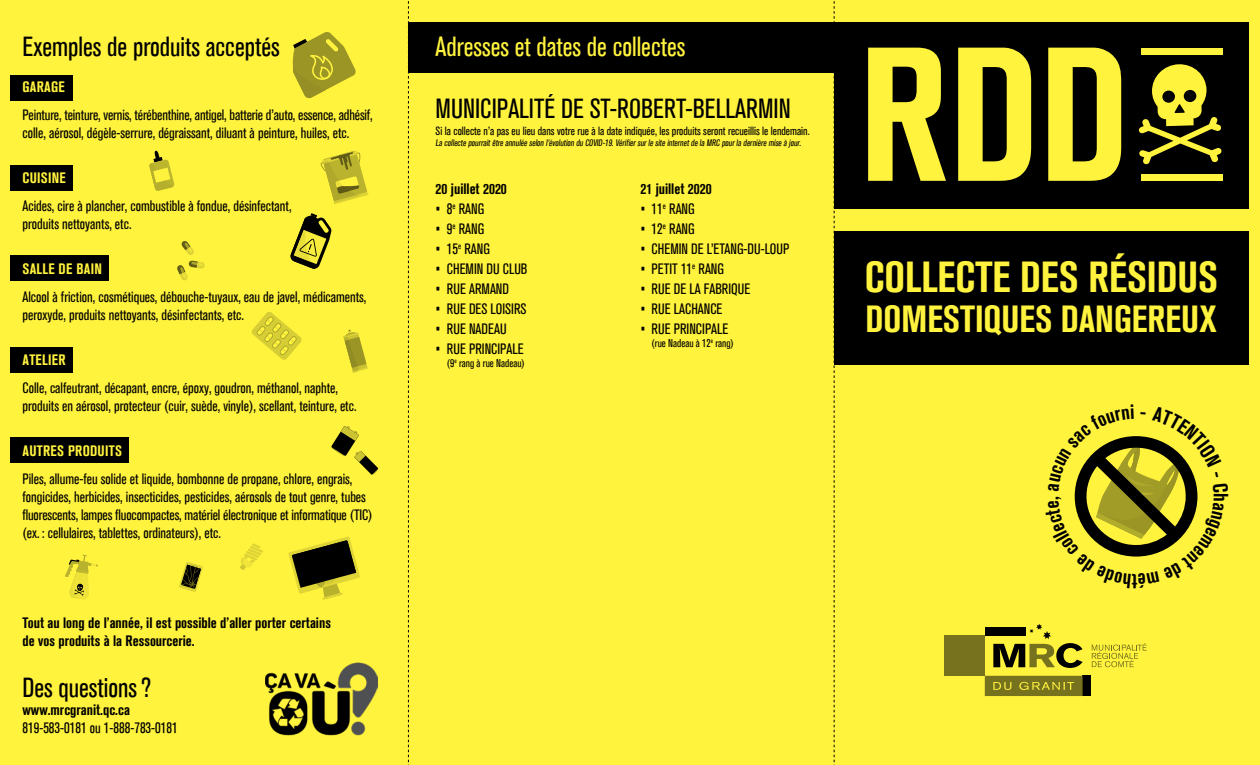
<style>
.page{position:relative;width:1260px;height:765px;background:#fff33e}
.page>*{position:absolute;margin:0;border:0;box-sizing:border-box;transform-origin:0 0}
.t1{font:700 condensed 43.12px "Akzidenz Grotesk BQ";color:#fff33e}
.t2{font:700 condensed 37.5px "Akzidenz Grotesk BQ";color:#fff33e}
.t3{font:condensed 27.5px "Akzidenz Grotesk BQ";color:#000}
.t4{font:condensed 27.5px "Akzidenz Grotesk BQ";color:#fff33e}
.t5{font:700 condensed 20.5px "Akzidenz Grotesk BQ";color:#000}
.t6{font:condensed 15px/18px "Akzidenz Grotesk BQ";color:#000}
.t7{font:700 condensed 15px/18px "Akzidenz Grotesk BQ";color:#000}
.t8{font:700 condensed 15px "Akzidenz Grotesk BQ";letter-spacing:.02em;color:#fff33e}
.t9{font:condensed 11.88px "Akzidenz Grotesk BQ";color:#000}
.t10{font:condensed 11.25px "Akzidenz Grotesk BQ";color:#000}
.t11{font:condensed 9.38px "Akzidenz Grotesk BQ";color:#000}
</style>
<div class="page">
<div style="left:10px;top:438px;width:119px;height:25px;background:#000"></div>
<div style="left:10px;top:347px;width:62px;height:26px;background:#000"></div>
<div style="left:10px;top:255px;width:99px;height:25px;background:#000"></div>
<div style="left:10px;top:165px;width:62px;height:26px;background:#000"></div>
<div style="left:834px;top:231px;width:415px;height:134px;background:#000"></div>
<div style="left:985px;top:627px;width:40px;height:8px;background:#000"></div>
<div style="left:1083px;top:676px;width:8px;height:20px;background:#000"></div>
<svg style="left:985px;top:676px;width:98px;height:20px;background:#827d1f"></svg>
<div style="left:944px;top:635px;width:41px;height:41px;background:#77721d"></div>
<svg style="left:1092px;top:643px;width:55px;height:24px"></svg>
<svg style="left:993px;top:624px;width:90px;height:44px"></svg>
<div style="left:834px;top:22px;width:415px;height:187px;background:#000"></div>
<svg style="left:868px;top:48px;width:253px;height:133px"></svg>
<div style="left:408px;top:22px;width:426px;height:51px;background:#000"></div>
<div style="left:10px;top:75px;width:62px;height:26px;background:#000"></div>
<svg style="left:408px;top:1px;width:1px;height:764px"></svg>
<svg style="left:834px;top:1px;width:1px;height:764px"></svg>
<svg style="left:1138px;top:64px;width:84px;height:101px"></svg>
<div style="left:1141px;top:174px;width:82px;height:7px;background:#fff33e"></div>
<div style="left:1141px;top:48px;width:82px;height:6px;background:#fff33e"></div>
<img style="left:265px;top:662px;width:113px;height:74px">
<svg style="left:179px;top:562px;width:24px;height:30px"></svg>
<svg style="left:331px;top:426px;width:47px;height:49px"></svg>
<svg style="left:343px;top:329px;width:25px;height:44px"></svg>
<svg style="left:288px;top:536px;width:72px;height:64px"></svg>
<svg style="left:321px;top:151px;width:48px;height:53px"></svg>
<svg style="left:251px;top:312px;width:51px;height:48px"></svg>
<svg style="left:177px;top:241px;width:28px;height:40px"></svg>
<svg style="left:65px;top:555px;width:33px;height:44px"></svg>
<svg style="left:149px;top:150px;width:26px;height:41px"></svg>
<svg style="left:290px;top:213px;width:42px;height:56px"></svg>
<svg style="left:292px;top:32px;width:64px;height:66px"></svg>
<svg style="left:240px;top:543px;width:23px;height:27px"></svg>
<svg style="left:1074px;top:436px;width:124px;height:121px"></svg>
<h3 class="t3" style="left:22px;top:31px;width:259px">Exemples de produits acceptés</h3>
<h3 class="t4" style="left:436px;top:31px;width:251px">Adresses et dates de collectes</h3>
<p class="t8" style="left:22px;top:79px;width:44px">GARAGE</p>
<p class="t6" style="left:22px;top:106px;width:352px">Peinture, teinture, vernis, térébenthine, antigel, batterie d’auto, essence, adhésif, colle, aérosol, dégèle-serrure, dégraissant, diluant à peinture, huiles, etc.</p>
<p class="t8" style="left:22px;top:170px;width:45px">CUISINE</p>
<p class="t6" style="left:22px;top:197px;width:271px">Acides, cire à plancher, combustible à fondue, désinfectant, produits nettoyants, etc.</p>
<p class="t8" style="left:22px;top:261px;width:81px">SALLE DE BAIN</p>
<p class="t6" style="left:22px;top:288px;width:345px">Alcool à friction, cosmétiques, débouche-tuyaux, eau de javel, médicaments, peroxyde, produits nettoyants, désinfectants, etc.</p>
<p class="t8" style="left:22px;top:352px;width:45px">ATELIER</p>
<p class="t6" style="left:22px;top:379px;width:336px">Colle, calfeutrant, décapant, encre, époxy, goudron, méthanol, naphte, produits en aérosol, protecteur (cuir, suède, vinyle), scellant, teinture, etc.</p>
<p class="t8" style="left:22px;top:442px;width:101px">AUTRES PRODUITS</p>
<p class="t6" style="left:22px;top:470px;width:352px">Piles, allume-feu solide et liquide, bombonne de propane, chlore, engrais, fongicides, herbicides, insecticides, pesticides, aérosols de tout genre, tubes fluorescents, lampes fluocompactes, matériel électronique et informatique (TIC) (ex. : cellulaires, tablettes, ordinateurs), etc.</p>
<h3 class="t3" style="left:436px;top:93px;width:357px">MUNICIPALITÉ DE ST-ROBERT-BELLARMIN</h3>
<p class="t9" style="left:436px;top:124px;width:376px">Si la collecte n’a pas eu lieu dans votre rue à la date indiquée, les produits seront recueillis le lendemain.</p>
<p class="t11" style="left:436px;top:138px;width:369px">La collecte pourraitêtre annulée selon l’évolution du COVID-19.Vérifiersurle site internetde la MRC pourla dernière mise à jour.</p>
<p class="t7" style="left:436px;top:180px;width:73px">20 juillet 2020</p>
<p class="t6" style="left:436px;top:200px;width:50px">• 8<sup>e</sup> RANG</p>
<p class="t6" style="left:436px;top:220px;width:50px">• 9<sup>e</sup> RANG</p>
<p class="t6" style="left:436px;top:240px;width:56px">• 15<sup>e</sup> RANG</p>
<p class="t6" style="left:436px;top:260px;width:93px">• CHEMIN DU CLUB</p>
<p class="t6" style="left:436px;top:280px;width:75px">• RUE ARMAND</p>
<p class="t6" style="left:436px;top:300px;width:92px">• RUE DES LOISIRS</p>
<p class="t6" style="left:436px;top:320px;width:72px">• RUE NADEAU</p>
<p class="t6" style="left:436px;top:340px;width:90px">• RUE PRINCIPALE</p>
<p class="t10" style="left:447px;top:356px;width:80px">(9<sup>e</sup> rang à rue Nadeau)</p>
<p class="t7" style="left:640px;top:180px;width:73px">21 juillet 2020</p>
<p class="t6" style="left:640px;top:200px;width:56px">• 11<sup>e</sup> RANG</p>
<p class="t6" style="left:640px;top:220px;width:56px">• 12<sup>e</sup> RANG</p>
<p class="t6" style="left:640px;top:240px;width:150px">• CHEMIN DE L’ETANG-DU-LOUP</p>
<p class="t6" style="left:640px;top:260px;width:85px">• PETIT 11<sup>e</sup> RANG</p>
<p class="t6" style="left:640px;top:280px;width:111px">• RUE DE LA FABRIQUE</p>
<p class="t6" style="left:640px;top:300px;width:84px">• RUE LACHANCE</p>
<p class="t6" style="left:640px;top:320px;width:90px">• RUE PRINCIPALE</p>
<p class="t10" style="left:652px;top:336px;width:84px">(rue Nadeau à 12<sup>e</sup> rang)</p>
<p class="t7" style="left:22px;top:614px;width:310px">Tout au long de l’année, il est possible d’aller porter certains de vos produits à la Ressourcerie.</p>
<h3 class="t3" style="left:22px;top:672px;width:130px">Des questions?</h3>
<p class="t7" style="left:22px;top:701px;width:109px">www.mrcgranit.qc.ca</p>
<p class="t6" style="left:22px;top:719px;width:157px">819-583-0181 ou 1-888-783-0181</p>
<h1 class="t1" style="left:865px;top:253px;width:355px">COLLECTE DES RÉSIDUS</h1>
<h2 class="t2" style="left:866px;top:298px;width:353px">DOMESTIQUES DANGEREUX</h2>
<h3 class="t5" style="left:1138px;top:593px;width:7px;rotate:-180deg">t</h3>
<h3 class="t5" style="left:1233px;top:493px;width:10px;rotate:90deg">h</h3>
</div>
